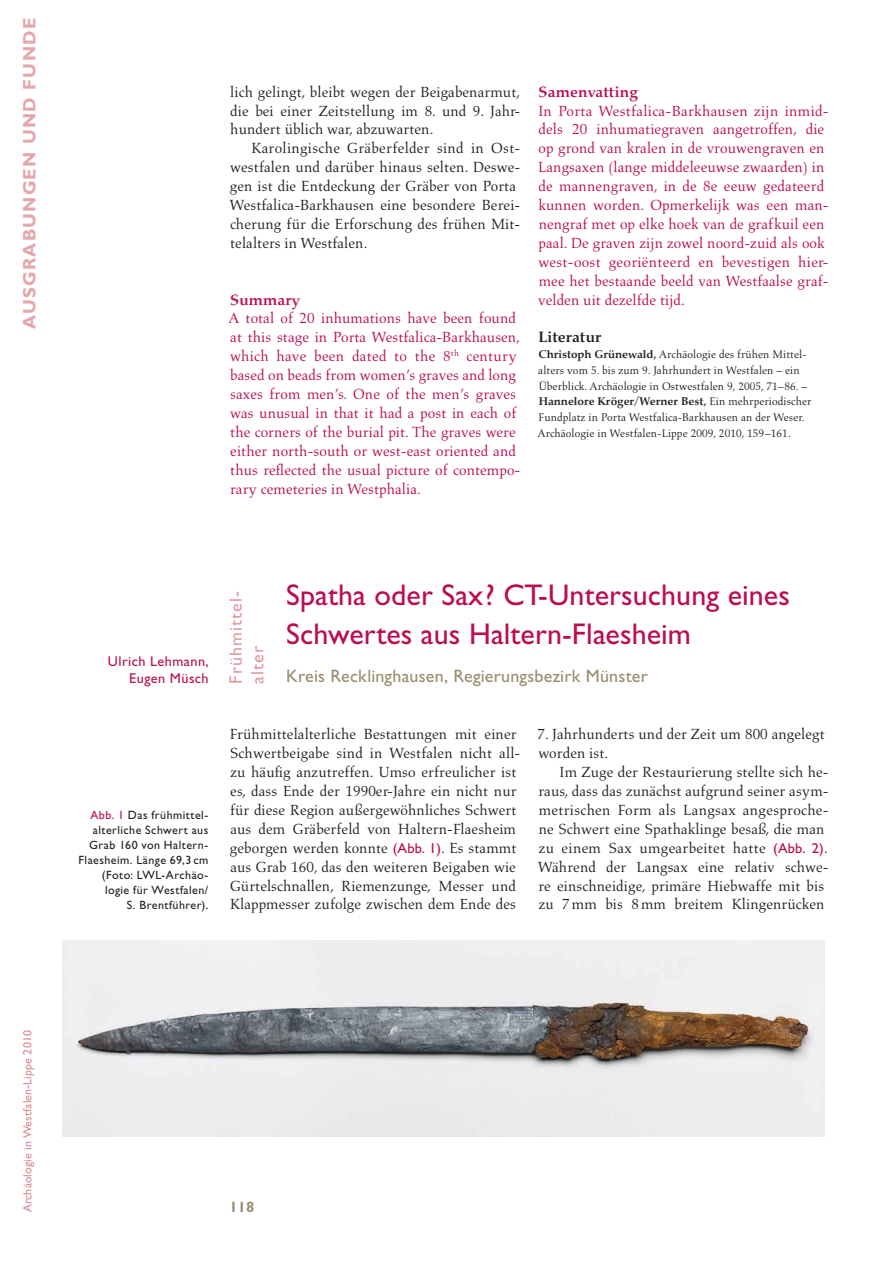
<style>
.page{position:relative;width:893px;height:1263px;background:#fff}
.page>*{position:absolute;margin:0;border:0;box-sizing:border-box;transform-origin:0 0}
.t1{font:30px/39px "Gill Sans Std";letter-spacing:.005em;color:#ba0e51}
.t2{font:18px "Gill Sans Std";letter-spacing:.01em;color:#9c8c6f}
.t3{font:18px "Gill Sans Std Bold 5";letter-spacing:.07em;color:#e3a7ac}
.t4{font:18px/21.6px "Gill Sans Std";letter-spacing:.06em;color:#df9aa2}
.t5{font:15px/18.9px "Aldus LT Std";letter-spacing:.005em;color:#231f20}
.t6{font:15px/18.9px "Aldus LT Std";letter-spacing:.005em;color:#ba0e51}
.t7{font:700 15px "Aldus Nova";letter-spacing:.015em;color:#ba0e51}
.t8{font:700 15px "Aldus Nova";letter-spacing:.015em;color:#231f20}
.t9{font:700 15px "Gill Sans Std";color:#9c8c6f}
.t10{font:14.25px/17.1px "Gill Sans Std";letter-spacing:.035em;color:#ba0e51;text-align:right}
.t11{font:12px/15px "Gill Sans Std";letter-spacing:.04em;color:#231f20;text-align:right}
.t12{font:12px "Gill Sans Std 5";letter-spacing:.01em;color:#d88a93}
.t13{font:11.25px/15.8px "Aldus LT Std";letter-spacing:.01em;color:#231f20}
.t14{font:700 11.25px "Aldus Nova";color:#231f20}
.s1{font-family:"Aldus Nova";font-weight:700}
.s2{font-family:"Aldus LT Std";font-weight:400}
.s3{color:#ba0e51}
.s4{font-family:"Gill Sans Std";font-size:14.4px;color:#ba0e51}
</style>
<div class="page">
<img style="left:63px;top:941px;width:762px;height:195px">
<p class="t3" style="left:19px;top:329px;width:312px;rotate:-90deg">AUSGRABUNGEN UND FUNDE</p>
<p class="t5" style="left:230px;top:82px;width:292px;text-align:justify">lich gelingt, bleibt wegen der Beigabenarmut, die bei einer Zeitstellung im 8. und 9. Jahr&shy;hundert üblich war, abzuwarten.</p>
<p class="t5" style="left:229px;top:139px;width:293px;text-indent:22px">Karolingische Gräberfelder sind in Ost&shy;westfalen und darüber hinaus selten. Deswe&shy;gen ist die Entdeckung der Gräber von Porta Westfalica-Barkhausen eine besondere Berei&shy;cherung für die Erforschung des frühen Mit&shy;telalters in Westfalen.</p>
<p class="t7" style="left:230px;top:291px;width:71px">Summary</p>
<p class="t6" style="left:228px;top:309px;width:294px">A total of 20 inhumations have been found at this stage in Porta Westfalica-Barkhausen, which have been dated to the 8<sup>th</sup> century based on beads from women’s graves and long saxes from men’s. One of the men’s graves was unusual in that it had a post in each of the corners of the burial pit. The graves were either north-south or west-east oriented and thus reflected the usual picture of contempo&shy;rary cemeteries in Westphalia.</p>
<p class="t7" style="left:538px;top:83px;width:101px">Samenvatting</p>
<p class="t6" style="left:538px;top:101px;width:292px">In Porta Westfalica-Barkhausen zijn inmid&shy;dels 20 inhumatiegraven aangetroffen, die op grond van kralen in de vrouwengraven en Langsaxen (lange middeleeuwse zwaarden) in de mannengraven, in de 8e eeuw gedateerd kunnen worden. Opmerkelijk was een man&shy;nengraf met op elke hoek van de grafkuil een paal. De graven zijn zowel noord-zuid als ook west-oost georiënteerd en bevestigen hier&shy;mee het bestaande beeld van Westfaalse graf&shy;velden uit dezelfde tijd.</p>
<p class="t8" style="left:538px;top:328px;width:65px">Literatur</p>
<p class="t13" style="left:538px;top:347px;width:270px"><span class="s1">Christoph Grünewald,</span> Archäologie des frühen Mittel&shy;alters vom 5. bis zum 9. Jahrhundert in Westfalen – ein<br>Überblick. Archäologie in Ostwestfalen 9, 2005, 71–86. –</p>
<p class="t14" style="left:539px;top:395px;width:274px">Hannelore Kröger/Werner Best, <span class="s2">Ein mehrperiodischer</span></p>
<p class="t13" style="left:537px;top:410px;width:269px">Fundplatz in Porta Westfalica-Barkhausen an der Weser.<br>Archäologie in Westfalen-Lippe 2009, 2010, 159–161.</p>
<p class="t10" style="left:108px;top:652px;width:102px">Ulrich Lehmann,<br>Eugen Müsch</p>
<p class="t11" style="left:78px;top:808px;width:131px"><span class="s3">Abb. 1</span> Das frühmittel&shy;alterliche Schwert aus<br>Grab 160 von Haltern-<br>Flaesheim. Länge 69,3 cm (Foto: LWL-Archäo&shy;logie für Westfalen/<br>S. Brentführer).</p>
<p class="t4" style="left:225px;top:684px;width:94px;rotate:-90deg">Frühmittel&shy;alter</p>
<h1 class="t1" style="left:286px;top:575px;width:505px">Spatha oder Sax? CT-Untersuchung eines<br>Schwertes aus Haltern-Flaesheim</h1>
<p class="t2" style="left:286px;top:665px;width:363px">Kreis Recklinghausen, Regierungsbezirk Münster</p>
<p class="t5" style="left:230px;top:725px;width:292px">Frühmittelalterliche Bestattungen mit einer Schwertbeigabe sind in Westfalen nicht all&shy;zu häufig anzutreffen. Umso erfreulicher ist es, dass Ende der 1990er-Jahre ein nicht nur für diese Region außergewöhnliches Schwert aus dem Gräberfeld von Haltern-Flaesheim geborgen werden konnte <span class="s4">(Abb. 1)</span>. Es stammt aus Grab 160, das den weiteren Beigaben wie Gürtelschnallen, Riemenzunge, Messer und Klappmesser zufolge zwischen dem Ende des</p>
<p class="t5" style="left:537px;top:725px;width:289px">7. Jahrhunderts und der Zeit um 800 angelegt worden ist.</p>
<p class="t5" style="left:538px;top:763px;width:293px;text-indent:22px">Im Zuge der Restaurierung stellte sich he&shy;raus, dass das zunächst aufgrund seiner asym&shy;metrischen Form als Langsax angesproche&shy;ne Schwert eine Spathaklinge besaß, die man zu einem Sax umgearbeitet hatte <span class="s4">(Abb. 2)</span>.<br>Während der Langsax eine relativ schwe&shy;re einschneidige, primäre Hiebwaffe mit bis zu 7mm bis 8mm breitem Klingenrücken</p>
<p class="t12" style="left:21px;top:1212px;width:184px;rotate:-90deg">Archäologie in Westfalen-Lippe 2010</p>
<p class="t9" style="left:230px;top:1198px;width:26px">118</p>
</div>
